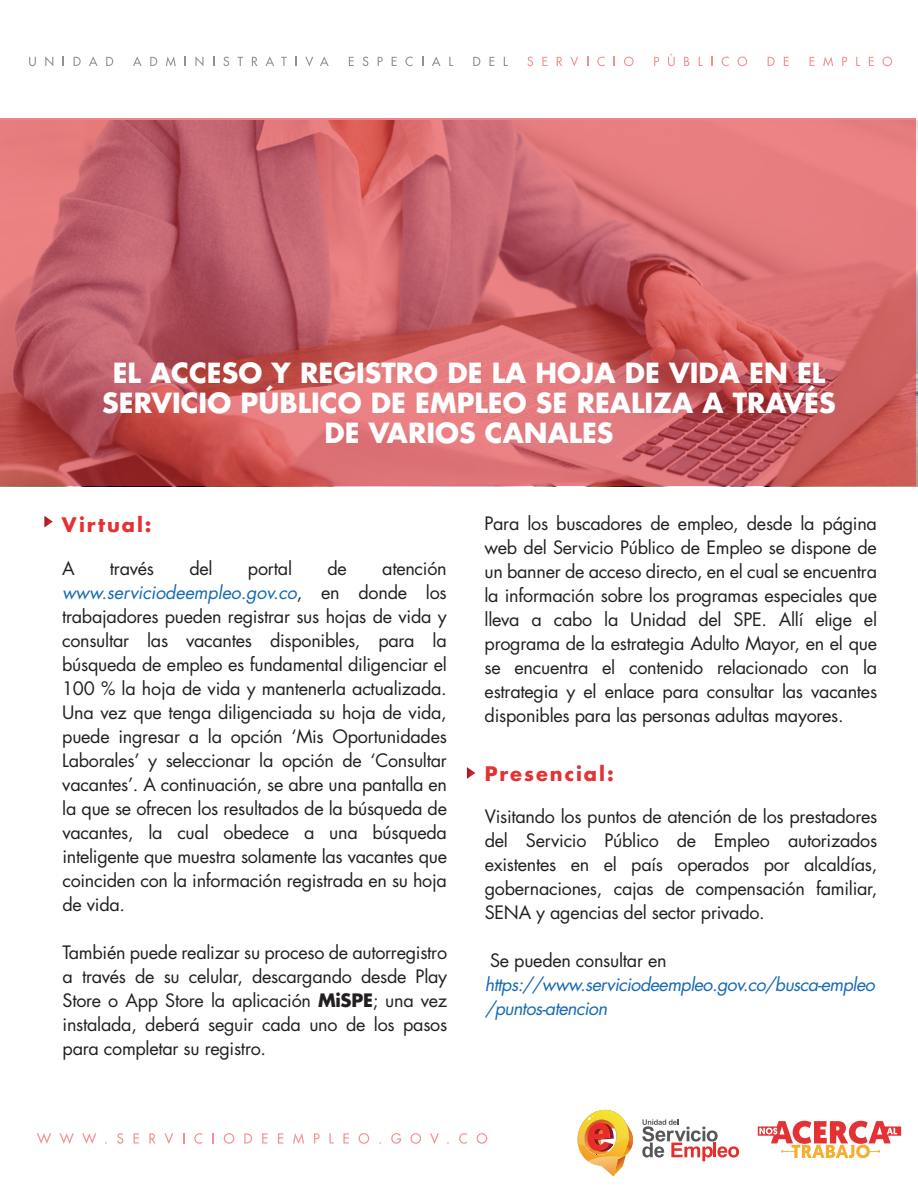
<style>
.page{position:relative;width:918px;height:1188px;background:#fff}
.page>*{position:absolute;margin:0;border:0;box-sizing:border-box;transform-origin:0 0}
.t1{font:700 27px/30px "Futura Std";color:#fff;text-align:center}
.t2{font:700 19.5px "Futura Std";letter-spacing:.1em;color:#e43234}
.t3{font:18px/24px "Futura Std";letter-spacing:-.015em;color:#231f20;text-align:justify}
.t4{font:italic 18px/24px "Futura Std";letter-spacing:-.035em;color:#166ab3}
.s1{font-style:italic;color:#166ab3}
.s2{font-weight:700}
</style>
<div class="page">
<svg style="left:37px;top:1133px;width:14px;height:11px"></svg>
<svg style="left:60px;top:1133px;width:14px;height:11px"></svg>
<svg style="left:82px;top:1133px;width:14px;height:11px"></svg>
<svg style="left:117px;top:1133px;width:6px;height:11px"></svg>
<svg style="left:134px;top:1133px;width:5px;height:11px"></svg>
<svg style="left:149px;top:1133px;width:7px;height:11px"></svg>
<svg style="left:164px;top:1133px;width:9px;height:11px"></svg>
<svg style="left:194px;top:1133px;width:8px;height:11px"></svg>
<svg style="left:212px;top:1133px;width:2px;height:11px"></svg>
<svg style="left:224px;top:1133px;width:10px;height:11px"></svg>
<svg style="left:244px;top:1133px;width:8px;height:11px"></svg>
<svg style="left:262px;top:1133px;width:6px;height:11px"></svg>
<svg style="left:278px;top:1133px;width:5px;height:11px"></svg>
<svg style="left:293px;top:1133px;width:11px;height:11px"></svg>
<svg style="left:314px;top:1133px;width:6px;height:11px"></svg>
<svg style="left:329px;top:1133px;width:5px;height:11px"></svg>
<svg style="left:343px;top:1133px;width:6px;height:11px"></svg>
<svg style="left:359px;top:1133px;width:10px;height:11px"></svg>
<svg style="left:391px;top:1133px;width:10px;height:11px"></svg>
<svg style="left:410px;top:1133px;width:11px;height:11px"></svg>
<svg style="left:430px;top:1133px;width:9px;height:11px"></svg>
<svg style="left:459px;top:1133px;width:8px;height:11px"></svg>
<svg style="left:477px;top:1133px;width:10px;height:11px"></svg>
<svg style="left:29px;top:57px;width:7px;height:9px"></svg>
<svg style="left:45px;top:56px;width:8px;height:10px"></svg>
<svg style="left:74px;top:57px;width:7px;height:9px"></svg>
<svg style="left:89px;top:56px;width:9px;height:10px"></svg>
<svg style="left:106px;top:57px;width:7px;height:9px"></svg>
<svg style="left:133px;top:56px;width:9px;height:10px"></svg>
<svg style="left:150px;top:57px;width:7px;height:9px"></svg>
<svg style="left:166px;top:56px;width:10px;height:10px"></svg>
<svg style="left:195px;top:56px;width:9px;height:10px"></svg>
<svg style="left:223px;top:57px;width:6px;height:9px"></svg>
<svg style="left:238px;top:57px;width:5px;height:9px"></svg>
<svg style="left:252px;top:57px;width:6px;height:9px"></svg>
<svg style="left:265px;top:56px;width:9px;height:10px"></svg>
<svg style="left:281px;top:57px;width:6px;height:9px"></svg>
<svg style="left:295px;top:57px;width:2px;height:9px"></svg>
<svg style="left:305px;top:57px;width:8px;height:9px"></svg>
<svg style="left:320px;top:56px;width:9px;height:10px"></svg>
<svg style="left:349px;top:57px;width:5px;height:9px"></svg>
<svg style="left:363px;top:57px;width:5px;height:9px"></svg>
<svg style="left:378px;top:57px;width:5px;height:9px"></svg>
<svg style="left:392px;top:57px;width:5px;height:9px"></svg>
<svg style="left:405px;top:57px;width:8px;height:9px"></svg>
<svg style="left:432px;top:56px;width:9px;height:10px"></svg>
<svg style="left:449px;top:57px;width:4px;height:9px"></svg>
<svg style="left:473px;top:57px;width:7px;height:9px"></svg>
<svg style="left:489px;top:57px;width:5px;height:9px"></svg>
<svg style="left:504px;top:57px;width:4px;height:9px"></svg>
<svg style="left:527px;top:57px;width:6px;height:9px"></svg>
<svg style="left:542px;top:57px;width:5px;height:9px"></svg>
<svg style="left:557px;top:57px;width:5px;height:9px"></svg>
<svg style="left:570px;top:57px;width:8px;height:9px"></svg>
<svg style="left:597px;top:57px;width:8px;height:9px"></svg>
<svg style="left:624px;top:57px;width:10px;height:9px"></svg>
<svg style="left:654px;top:57px;width:5px;height:9px"></svg>
<svg style="left:668px;top:54px;width:7px;height:12px"></svg>
<svg style="left:684px;top:57px;width:6px;height:9px"></svg>
<svg style="left:699px;top:57px;width:4px;height:9px"></svg>
<svg style="left:722px;top:57px;width:7px;height:9px"></svg>
<svg style="left:738px;top:57px;width:9px;height:9px"></svg>
<svg style="left:768px;top:57px;width:7px;height:9px"></svg>
<svg style="left:784px;top:57px;width:5px;height:9px"></svg>
<svg style="left:810px;top:57px;width:5px;height:9px"></svg>
<svg style="left:823px;top:56px;width:10px;height:10px"></svg>
<svg style="left:842px;top:57px;width:5px;height:9px"></svg>
<svg style="left:856px;top:57px;width:4px;height:9px"></svg>
<svg style="left:869px;top:57px;width:5px;height:9px"></svg>
<svg style="left:883px;top:57px;width:9px;height:9px"></svg>
<svg style="left:758px;top:1121px;width:143px;height:37px"></svg>
<svg style="left:577px;top:1110px;width:56px;height:66px"></svg>
<svg style="left:642px;top:1119px;width:97px;height:42px"></svg>
<svg style="left:44px;top:516px;width:9px;height:11px"></svg>
<svg style="left:467px;top:767px;width:8px;height:12px"></svg>
<svg style="left:0;top:118px;width:916px;height:367px;background:#cd656a"></svg>
<h1 class="t1" style="left:102px;top:357px;width:735px">EL ACCESO Y REGISTRO DE LA HOJA DE VIDA EN EL<br>SERVICIO PÚBLICO DE EMPLEO SE REALIZA A TRAVÉS<br>DE VARIOS CANALES</h1>
<p class="t2" style="left:62px;top:511px;width:91px">Virtual:</p>
<p class="t3" style="left:62px;top:557px;width:14px">A</p>
<p class="t3" style="left:110px;top:557px;width:46px">través</p>
<p class="t3" style="left:189px;top:557px;width:25px">del</p>
<p class="t3" style="left:248px;top:557px;width:46px">portal</p>
<p class="t3" style="left:327px;top:557px;width:21px">de</p>
<p class="t3" style="left:62px;top:557px;width:387px;text-indent:320px">atención <span class="s1">www.serviciodeempleo.gov.co</span>, en donde los trabajadores pueden registrar sus hojas de vida y consultar las vacantes disponibles, para la búsqueda de empleo es fundamental diligenciar el 100 % la hoja de vida y mantenerla actualizada.<br>Una vez que tenga diligenciada su hoja de vida, puede ingresar a la opción ‘Mis Oportunidades Laborales’ y seleccionar la opción de ‘Consultar vacantes’. A continuación, se abre una pantalla en la que se ofrecen los resultados de la búsqueda de vacantes, la cual obedece a una búsqueda inteligente que muestra solamente las vacantes que coinciden con la información registrada en su hoja de vida.</p>
<p class="t3" style="left:63px;top:941px;width:386px">También puede realizar su proceso de autorregistro a través de su celular, descargando desde Play Store o App Store la aplicación <span class="s2">MiSPE</span>; una vez instalada, deberá seguir cada uno de los pasos para completar su registro.</p>
<p class="t3" style="left:484px;top:512px;width:394px">Para los buscadores de empleo, desde la página web del Servicio Público de Empleo se dispone de un banner de acceso directo, en el cual se encuentra la información sobre los programas especiales que lleva a cabo la Unidad del SPE. Allí elige el programa de la estrategia Adulto Mayor, en el que se encuentra el contenido relacionado con la estrategia y el enlace para consultar las vacantes disponibles para las personas adultas mayores.</p>
<p class="t2" style="left:485px;top:761px;width:131px">Presencial:</p>
<p class="t3" style="left:485px;top:805px;width:394px">Visitando los puntos de atención de los prestadores del Servicio Público de Empleo autorizados existentes en el país operados por alcaldías, gobernaciones, cajas de compensación familiar, SENA y agencias del sector privado.</p>
<p class="t3" style="left:490px;top:949px;width:178px">Se pueden consultar en</p>
<p class="t4" style="left:485px;top:973px;width:391px">https://www.serviciodeempleo.gov.co/busca-empleo /puntos-atencion</p>
</div>
